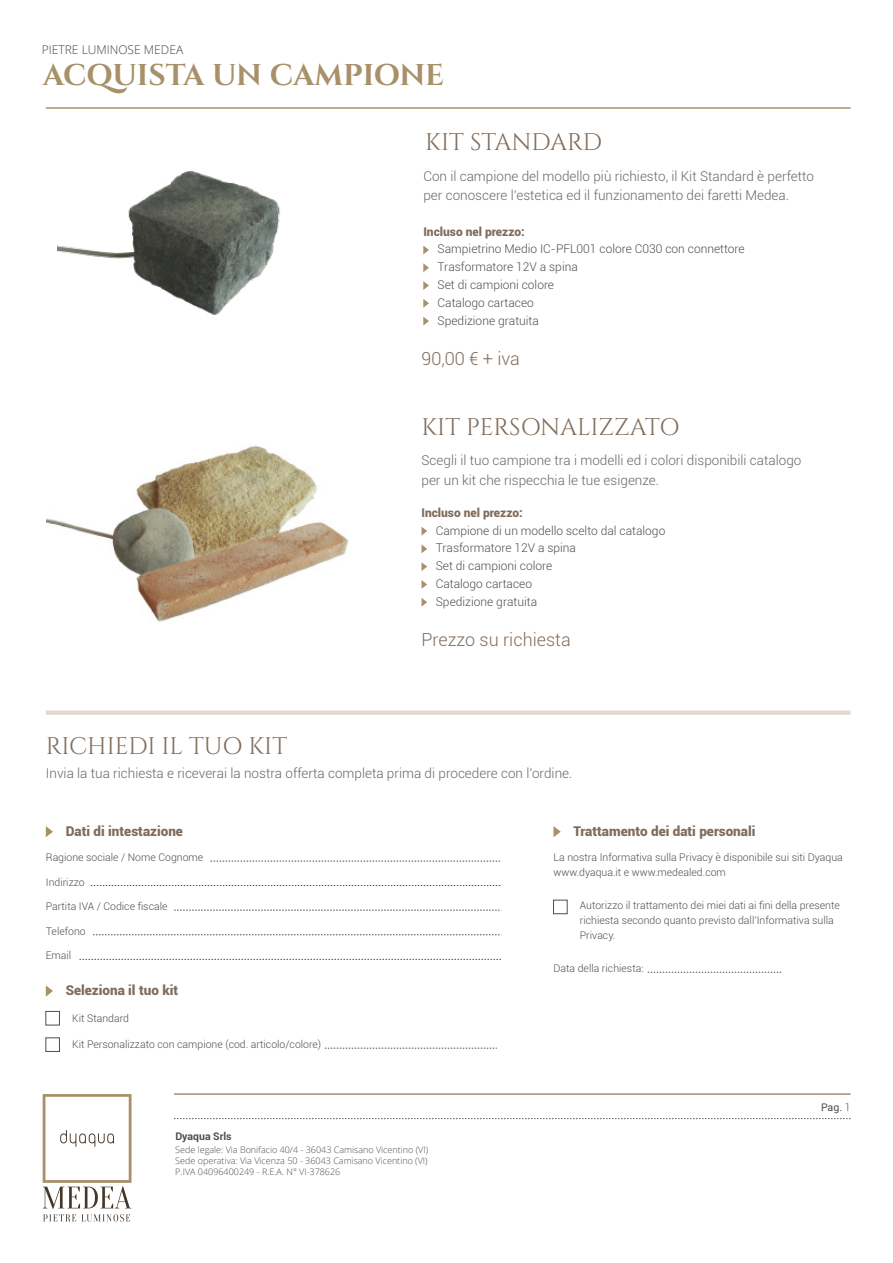
<style>
.page{position:relative;width:893px;height:1263px;background:#fff}
.page>*{position:absolute;margin:0;border:0;box-sizing:border-box;transform-origin:0 0}
.t1{font:700 30px "Cinzel";letter-spacing:-.015em;color:#a89069}
.t2{font:24px "Cinzel";color:#806c5b}
.t3{font:300 18px "Roboto";color:#806c5b}
.t4{font:300 13.5px/19.5px "Roboto";color:#666767}
.t5{font:900 13.5px "Roboto";color:#806c5b}
.t6{font:300 12px/17.9px "Roboto";color:#4e4e4e}
.t7{font:900 12px "Roboto";color:#806c5b}
.t8{font:300 12px "Open Sans";color:#424243}
.t9{font:300 10.5px/15px "Roboto";color:#4e4e4e}
.t10{font:700 10.5px "Roboto";color:#4e4e4e}
.t11{font:10.5px "Roboto";color:#4e4e4e}
.t12{font:300 9px/10.8px "Open Sans";color:#4e4e4e;text-align:justify}
.s1{font-weight:300}
</style>
<div class="page">
<img style="left:46px;top:445px;width:303px;height:177px">
<svg style="left:174px;top:1118px;width:676px;height:1px"></svg>
<hr style="left:174px;top:1093px;width:676px;height:2px;background:#a89069">
<svg style="left:43px;top:1094px;width:89px;height:127px"></svg>
<img style="left:58px;top:171px;width:223px;height:144px">
<svg style="left:648px;top:972px;width:134px;height:1px"></svg>
<svg style="left:174px;top:910px;width:326px;height:1px"></svg>
<svg style="left:93px;top:934px;width:407px;height:1px"></svg>
<svg style="left:79px;top:959px;width:422px;height:1px"></svg>
<svg style="left:91px;top:885px;width:410px;height:1px"></svg>
<svg style="left:211px;top:861px;width:290px;height:1px"></svg>
<svg style="left:554px;top:826px;width:7px;height:11px"></svg>
<div style="left:553px;top:900px;width:14px;height:14px;border:1px solid #4e4e4e"></div>
<svg style="left:46px;top:985px;width:7px;height:12px"></svg>
<div style="left:46px;top:1011px;width:14px;height:14px;border:1px solid #4e4e4e"></div>
<svg style="left:325px;top:1048px;width:172px;height:1px"></svg>
<div style="left:46px;top:1038px;width:14px;height:14px;border:1px solid #4e4e4e"></div>
<svg style="left:46px;top:826px;width:7px;height:11px"></svg>
<div style="left:46px;top:710px;width:804px;height:5px;background:#e3dace"></div>
<hr style="left:46px;top:107px;width:804px;height:2px;background:#a89069">
<svg style="left:423px;top:246px;width:6px;height:8px"></svg>
<svg style="left:423px;top:263px;width:6px;height:9px"></svg>
<svg style="left:423px;top:281px;width:6px;height:9px"></svg>
<svg style="left:423px;top:299px;width:6px;height:9px"></svg>
<svg style="left:423px;top:317px;width:6px;height:9px"></svg>
<svg style="left:422px;top:527px;width:5px;height:8px"></svg>
<svg style="left:422px;top:545px;width:5px;height:8px"></svg>
<svg style="left:422px;top:562px;width:5px;height:9px"></svg>
<svg style="left:422px;top:580px;width:5px;height:9px"></svg>
<svg style="left:422px;top:598px;width:5px;height:8px"></svg>
<p class="t8" style="left:42px;top:42px;width:143px">PIETRE LUMINOSE MEDEA</p>
<h1 class="t1" style="left:43px;top:57px;width:403px">ACQUISTA UN CAMPIONE</h1>
<h2 class="t2" style="left:425px;top:128px;width:178px">KIT STANDARD</h2>
<p class="t4" style="left:423px;top:166px;width:392px">Con il campione del modello più richiesto, il Kit Standard è perfetto per conoscere l’estetica ed il funzionamento dei faretti Medea.</p>
<p class="t7" style="left:423px;top:223px;width:103px">Incluso nel prezzo:</p>
<p class="t6" style="left:438px;top:240px;width:309px">Sampietrino Medio IC-PFL001 colore C030 con connettore<br>Trasformatore 12V a spina<br>Set di campioni colore<br>Catalogo cartaceo<br>Spedizione gratuita</p>
<h3 class="t3" style="left:421px;top:346px;width:100px">90,00 € + iva</h3>
<h2 class="t2" style="left:421px;top:413px;width:260px">KIT PERSONALIZZATO</h2>
<p class="t4" style="left:421px;top:450px;width:381px">Scegli il tuo campione tra i modelli ed i colori disponibili catalogo per un kit che rispecchia le tue esigenze.</p>
<p class="t7" style="left:421px;top:504px;width:103px">Incluso nel prezzo:</p>
<p class="t6" style="left:436px;top:521px;width:231px">Campione di un modello scelto dal catalogo<br>Trasformatore 12V a spina<br>Set di campioni colore<br>Catalogo cartaceo<br>Spedizione gratuita</p>
<h2 class="t2" style="left:46px;top:732px;width:243px">RICHIEDI IL TUO KIT</h2>
<h3 class="t3" style="left:421px;top:627px;width:151px">Prezzo su richiesta</h3>
<p class="t4" style="left:46px;top:763px;width:528px">Invia la tua richiesta e riceverai la nostra offerta completa prima di procedere con l’ordine.</p>
<p class="t5" style="left:66px;top:821px;width:119px">Dati di intestazione</p>
<p class="t9" style="left:46px;top:849px;width:159px">Ragione sociale / Nome Cognome</p>
<p class="t9" style="left:46px;top:874px;width:40px">Indirizzo</p>
<p class="t9" style="left:46px;top:898px;width:123px">Partita IVA / Codice fiscale</p>
<p class="t9" style="left:46px;top:923px;width:41px">Telefono</p>
<p class="t9" style="left:46px;top:948px;width:27px">Email</p>
<p class="t5" style="left:66px;top:981px;width:114px">Seleziona il tuo kit</p>
<p class="t9" style="left:72px;top:1010px;width:58px">Kit Standard</p>
<p class="t9" style="left:72px;top:1036px;width:251px">Kit Personalizzato con campione (cod. articolo/colore)</p>
<p class="t10" style="left:175px;top:1129px;width:58px">Dyaqua Srls</p>
<p class="t12" style="left:175px;top:1144px;width:254px">Sede legale: Via Bonifacio 40/4 - 36043 Camisano Vicentino (VI)<br>Sede operativa: Via Vicenza 50 - 36043 Camisano Vicentino (VI)<br>P.IVA 04096400249 - R.E.A. N° VI-378626</p>
<p class="t5" style="left:573px;top:821px;width:184px">Trattamento dei dati personali</p>
<p class="t9" style="left:553px;top:849px;width:291px">La nostra Informativa sulla Privacy è disponibile sui siti Dyaqua www.dyaqua.it e www.medealed.com</p>
<p class="t9" style="left:580px;top:898px;width:262px">Autorizzo il trattamento dei miei dati ai fini della presente richiesta secondo quanto previsto dall’Informativa sulla<br>Privacy.</p>
<p class="t9" style="left:553px;top:961px;width:92px">Data della richiesta:</p>
<p class="t11" style="left:821px;top:1100px;width:31px">Pag. <span class="s1">1</span></p>
</div>
